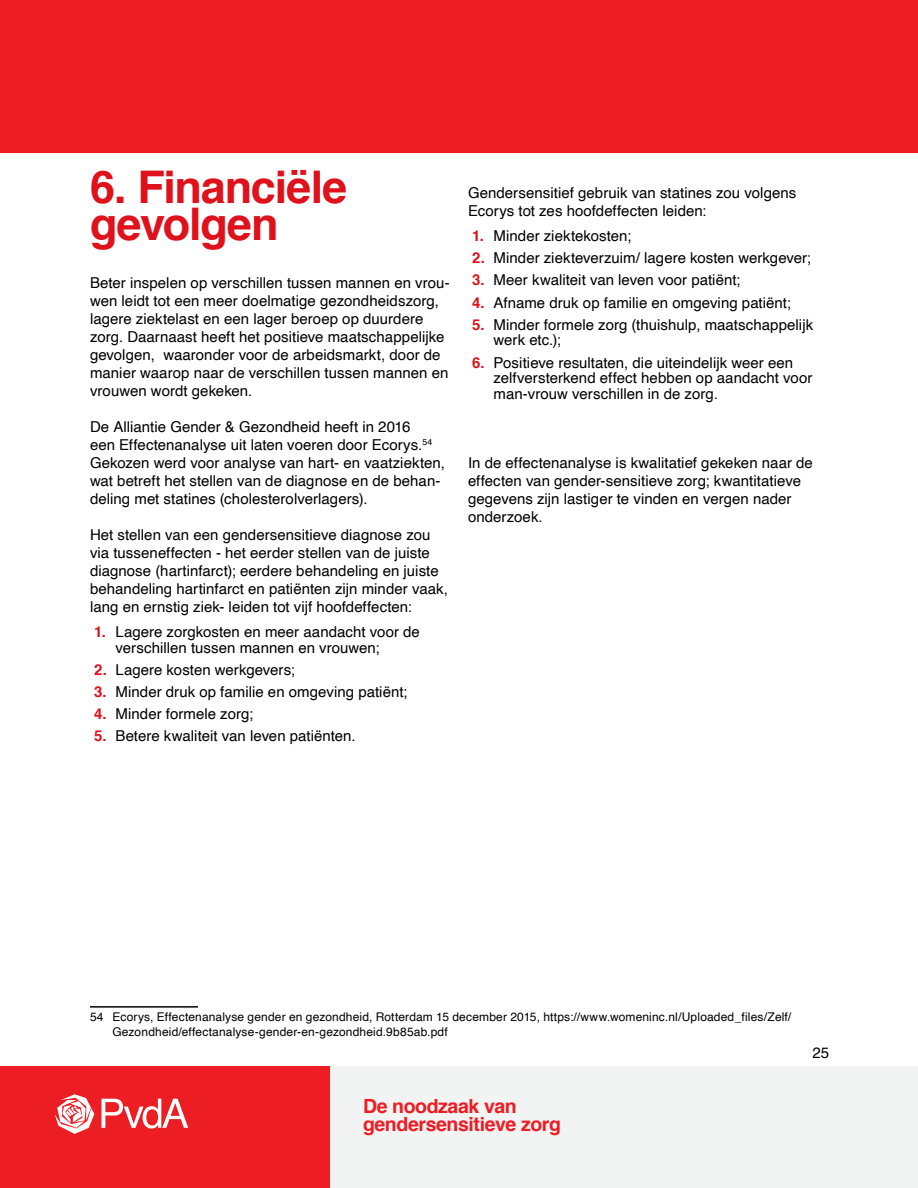
<style>
.page{position:relative;width:918px;height:1188px;background:#fff}
.page>*{position:absolute;margin:0;border:0;box-sizing:border-box;transform-origin:0 0}
.p_H1{font:700 45px/37.5px "Helvetica";letter-spacing:-.025em;color:#df111a}
.t1{font:700 19.5px/18px "Helvetica";letter-spacing:-.02em;color:#ed1d24}
.Body_Text_-_2pt_Spac{font:15px/18px "Helvetica";letter-spacing:.005em;color:#000}
.Footnote{font:12px/14.4px "Helvetica";letter-spacing:.01em;color:#000}
.s1{font-weight:700;color:#df111a}
</style>
<div class="page">
<div style="left:330px;top:1066px;width:588px;height:122px;background:#f2f3f3"></div>
<div style="left:0;top:0;width:918px;height:153px;background:#ed1d24"></div>
<div style="left:0;top:1066px;width:330px;height:122px;background:#ed1d24"></div>
<svg style="left:101px;top:1099px;width:87px;height:30px"></svg>
<svg style="left:55px;top:1094px;width:39px;height:40px"></svg>
<hr style="left:90px;top:1006px;width:108px;height:2px;background:#000">
<p class="p_H1" style="left:90px;top:169px;width:259px">6. Financiële gevolgen</p>
<p class="Body_Text_-_2pt_Spac" style="left:90px;top:274px;width:361px">Beter inspelen op verschillen tussen mannen en vrou&shy;wen leidt tot een meer doelmatige gezondheidszorg, lagere ziektelast en een lager beroep op duurdere zorg. Daarnaast heeft het positieve maatschappelijke gevolgen, waaronder voor de arbeidsmarkt, door de manier waarop naar de verschillen tussen mannen en vrouwen wordt gekeken.</p>
<p class="Body_Text_-_2pt_Spac" style="left:90px;top:418px;width:356px">De Alliantie Gender &amp; Gezondheid heeft in 2016<br>een Effectenanalyse uit laten voeren door Ecorys.<sup>54<br></sup>Gekozen werd voor analyse van hart- en vaatziekten, wat betreft het stellen van de diagnose en de behan&shy;deling met statines (cholesterolverlagers).</p>
<p class="Body_Text_-_2pt_Spac" style="left:90px;top:526px;width:359px">Het stellen van een gendersensitieve diagnose zou via tusseneffecten - het eerder stellen van de juiste diagnose (hartinfarct); eerdere behandeling en juiste behandeling hartinfarct en patiënten zijn minder vaak, lang en ernstig ziek- leiden tot vijf hoofdeffecten:</p>
<p class="Body_Text_-_2pt_Spac" style="left:116px;top:624px;width:306px;line-height:15.8px;text-indent:-21px"><span class="s1">1.</span> Lagere zorgkosten en meer aandacht voor de verschillen tussen mannen en vrouwen;</p>
<p class="Body_Text_-_2pt_Spac" style="left:94px;top:661px;width:202px"><span class="s1">2.</span> Lagere kosten werkgevers;</p>
<p class="Body_Text_-_2pt_Spac" style="left:94px;top:683px;width:315px"><span class="s1">3.</span> Minder druk op familie en omgeving patiënt;</p>
<p class="Body_Text_-_2pt_Spac" style="left:94px;top:705px;width:161px"><span class="s1">4.</span> Minder formele zorg;</p>
<p class="Body_Text_-_2pt_Spac" style="left:94px;top:728px;width:263px"><span class="s1">5.</span> Betere kwaliteit van leven patiënten.</p>
<p class="Body_Text_-_2pt_Spac" style="left:468px;top:184px;width:330px">Gendersensitief gebruik van statines zou volgens<br>Ecorys tot zes hoofdeffecten leiden:</p>
<p class="Body_Text_-_2pt_Spac" style="left:472px;top:227px;width:161px"><span class="s1">1.</span> Minder ziektekosten;</p>
<p class="Body_Text_-_2pt_Spac" style="left:472px;top:249px;width:340px"><span class="s1">2.</span> Minder ziekteverzuim/ lagere kosten werkgever;</p>
<p class="Body_Text_-_2pt_Spac" style="left:472px;top:272px;width:270px"><span class="s1">3.</span> Meer kwaliteit van leven voor patiënt;</p>
<p class="Body_Text_-_2pt_Spac" style="left:472px;top:294px;width:320px"><span class="s1">4.</span> Afname druk op familie en omgeving patiënt;</p>
<p class="Body_Text_-_2pt_Spac" style="left:494px;top:317px;width:321px;line-height:15.8px;text-indent:-21px"><span class="s1">5.</span> Minder formele zorg (thuishulp, maatschappelijk werk etc.);</p>
<p class="Body_Text_-_2pt_Spac" style="left:494px;top:355px;width:320px;line-height:15.8px;text-indent:-21px"><span class="s1">6.</span> Positieve resultaten, die uiteindelijk weer een zelfversterkend effect hebben op aandacht voor man-vrouw verschillen in de zorg.</p>
<p class="Body_Text_-_2pt_Spac" style="left:468px;top:454px;width:346px">In de effectenanalyse is kwalitatief gekeken naar de effecten van gender-sensitieve zorg; kwantitatieve gegevens zijn lastiger te vinden en vergen nader onderzoek.</p>
<p class="Footnote" style="left:112px;top:1010px;width:680px;text-indent:-22px">54 Ecorys, Effectenanalyse gender en gezondheid, Rotterdam 15 december 2015, https://www.womeninc.nl/Uploaded_files/Zelf/<br>Gezondheid/effectanalyse-gender-en-gezondheid.9b85ab.pdf</p>
<h2 class="t1" style="left:363px;top:1097px;width:200px">De noodzaak van gendersensitieve zorg</h2>
<p class="Body_Text_-_2pt_Spac" style="left:812px;top:1044px;width:18px">25</p>
</div>
